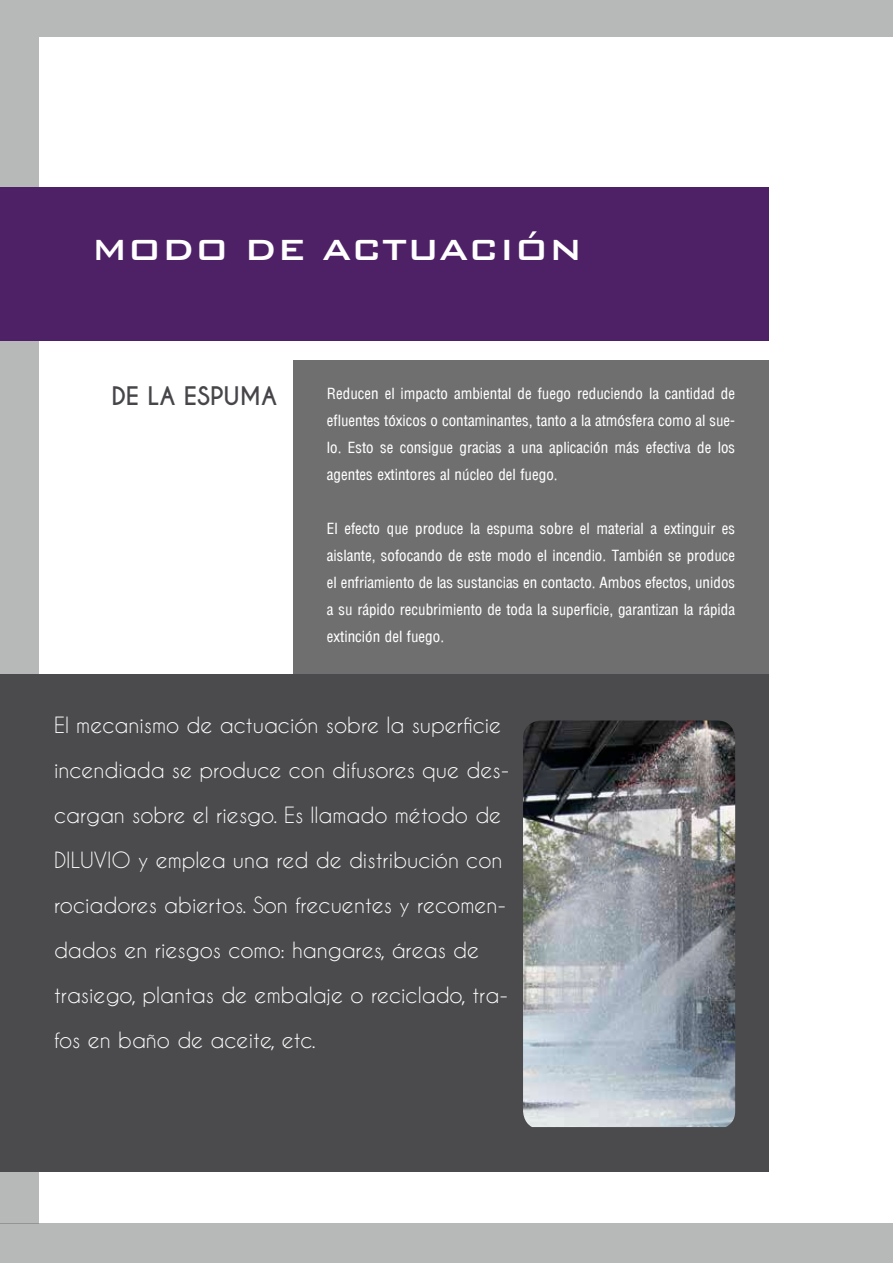
<style>
.page{position:relative;width:893px;height:1263px;background:#fff}
.page>*{position:absolute;margin:0;border:0;box-sizing:border-box;transform-origin:0 0}
.t1{font:500 39px "Bank Gothic BT";color:#fff}
.t2{font:700 24px "Caviar Dreams";color:#474549}
.t3{font:21px/45px "Caviar Dreams";color:#fff}
.t4{font:15px/27px "Arena Condensed";color:#fff;text-align:justify}
</style>
<div class="page">
<div style="left:0;top:0;width:893px;height:37px;background:#b7b8b8"></div>
<div style="left:0;top:1224px;width:893px;height:39px;background:#b7b8b8"></div>
<div style="left:0;top:37px;width:38px;height:1187px;background:#b7b8b8"></div>
<div style="left:0;top:187px;width:769px;height:153px;background:#4e2066"></div>
<div style="left:293px;top:360px;width:476px;height:330px;background:#6f6f70"></div>
<div style="left:0;top:674px;width:769px;height:497px;background:#4b4b4d"></div>
<img style="left:523px;top:720px;width:212px;height:407px">
<h1 class="t1" style="left:91px;top:229px;width:493px">MODO DE ACTUACIÓN</h1>
<h2 class="t2" style="left:111px;top:381px;width:167px">DE LA ESPUMA</h2>
<p class="t4" style="left:327px;top:380px;width:410px">Reducen el impacto ambiental de fuego reduciendo la cantidad de efluentes tóxicos o contaminantes, tanto a la atmósfera como al sue&shy;lo. Esto se consigue gracias a una aplicación más efectiva de los agentes extintores al núcleo del fuego.</p>
<p class="t4" style="left:327px;top:515px;width:410px">El efecto que produce la espuma sobre el material a extinguir es aislante, sofocando de este modo el incendio. También se produce el enfriamiento de las sustancias en contacto. Ambos efectos, unidos a su rápido recubrimiento de toda la superficie, garantizan la rápida extinción del fuego.</p>
<p class="t3" style="left:54px;top:702px;width:457px">El mecanismo de actuación sobre la superficie incendiada se produce con difusores que des&shy;cargan sobre el riesgo. Es llamado método de DILUVIO y emplea una red de distribución con rociadores abiertos. Son frecuentes y recomen&shy;dados en riesgos como: hangares, áreas de trasiego, plantas de embalaje o reciclado, tra&shy;fos en baño de aceite, etc.</p>
</div>
